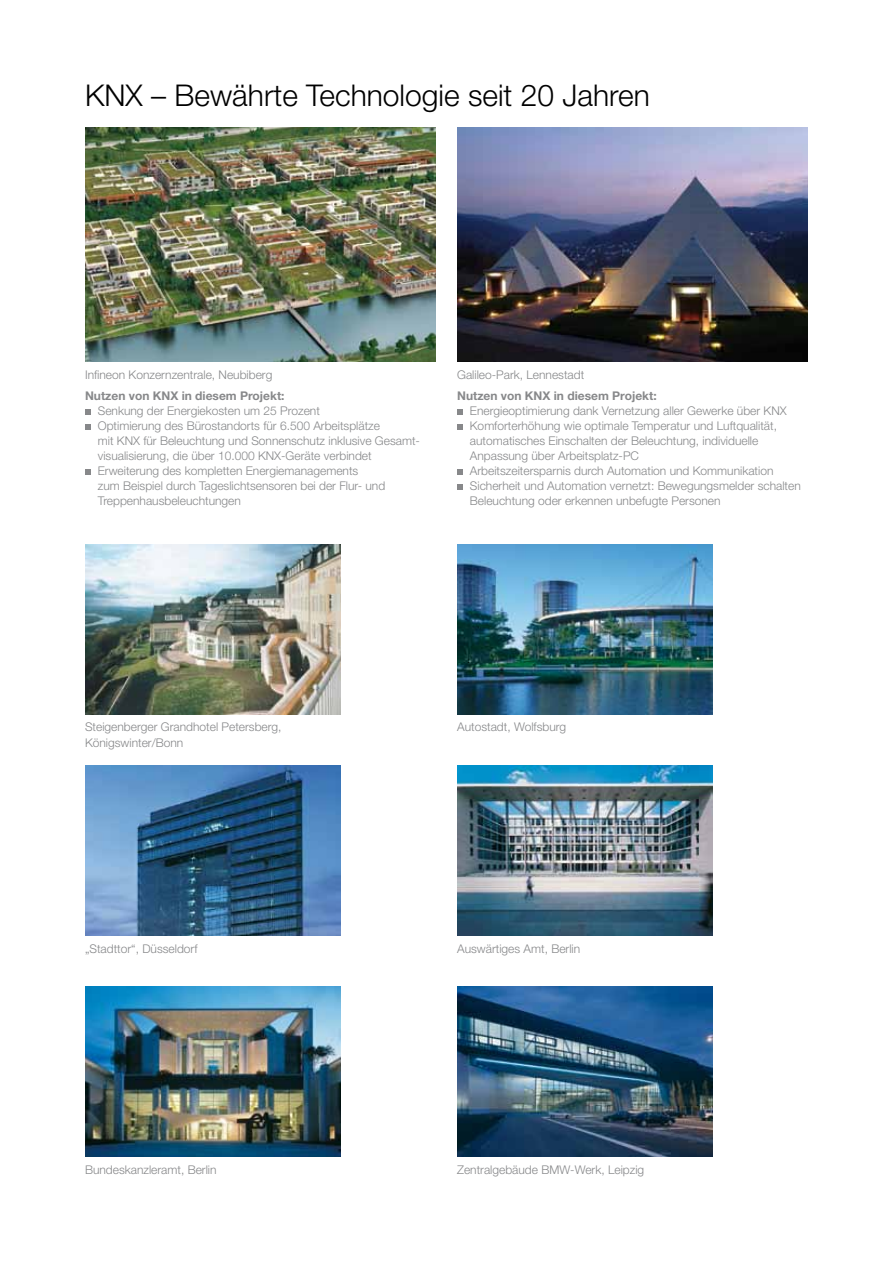
<style>
.page{position:relative;width:893px;height:1263px;background:#fff}
.page>*{position:absolute;margin:0;border:0;box-sizing:border-box;transform-origin:0 0}
.t1{font:300 30px "Helvetica Neue LT Pro";color:#000}
.t2{font:300 12px/15px "Helvetica Neue LT Pro";color:#87888a}
.t3{font:700 12px "Helvetica Neue LT Pro";color:#87888a}
</style>
<div class="page">
<img style="left:457px;top:765px;width:255px;height:170px">
<img style="left:457px;top:986px;width:255px;height:171px">
<img style="left:457px;top:128px;width:351px;height:233px">
<img style="left:85px;top:765px;width:255px;height:170px">
<img style="left:85px;top:986px;width:255px;height:171px">
<img style="left:85px;top:128px;width:351px;height:233px">
<img style="left:85px;top:544px;width:255px;height:170px">
<img style="left:457px;top:544px;width:255px;height:170px">
<svg style="left:85px;top:409px;width:5px;height:5px"></svg>
<svg style="left:85px;top:424px;width:5px;height:5px"></svg>
<svg style="left:85px;top:469px;width:5px;height:5px"></svg>
<svg style="left:457px;top:409px;width:5px;height:5px"></svg>
<svg style="left:457px;top:424px;width:5px;height:5px"></svg>
<svg style="left:457px;top:469px;width:5px;height:5px"></svg>
<svg style="left:457px;top:484px;width:5px;height:5px"></svg>
<h1 class="t1" style="left:85px;top:77px;width:566px">KNX – Bewährte Technologie seit 20 Jahren</h1>
<p class="t2" style="left:85px;top:366px;width:189px">Infineon Konzernzentrale, Neubiberg</p>
<p class="t3" style="left:85px;top:388px;width:201px">Nutzen von KNX in diesem Projekt:</p>
<p class="t2" style="left:98px;top:402px;width:324px">Senkung der Energiekosten um 25 Prozent<br>Optimierung des Bürostandorts für 6.500 Arbeitsplätze<br>mit KNX für Beleuchtung und Sonnenschutz inklusive Gesamt&shy;visualisierung, die über 10.000 KNX-Geräte verbindet Erweiterung des kompletten Energiemanagements<br>zum Beispiel durch Tageslichtsensoren bei der Flur- und Treppenhausbeleuchtungen</p>
<p class="t2" style="left:457px;top:366px;width:129px">Galileo-Park, Lennestadt</p>
<p class="t3" style="left:457px;top:388px;width:201px">Nutzen von KNX in diesem Projekt:</p>
<p class="t2" style="left:470px;top:402px;width:332px">Energieoptimierung dank Vernetzung aller Gewerke über KNX Komforterhöhung wie optimale Temperatur und Luftqualität, automatisches Einschalten der Beleuchtung, individuelle Anpassung über Arbeitsplatz-PC<br>Arbeitszeitersparnis durch Automation und Kommunikation Sicherheit und Automation vernetzt: Bewegungsmelder schalten Beleuchtung oder erkennen unbefugte Personen</p>
<p class="t2" style="left:85px;top:719px;width:198px">Steigenberger Grandhotel Petersberg,<br>Königswinter/Bonn</p>
<p class="t2" style="left:85px;top:940px;width:114px">„Stadttor“, Düsseldorf</p>
<p class="t2" style="left:457px;top:719px;width:111px">Autostadt, Wolfsburg</p>
<p class="t2" style="left:457px;top:940px;width:125px">Auswärtiges Amt, Berlin</p>
<p class="t2" style="left:85px;top:1162px;width:133px">Bundeskanzleramt, Berlin</p>
<p class="t2" style="left:457px;top:1162px;width:189px">Zentralgebäude BMW-Werk, Leipzig</p>
</div>
